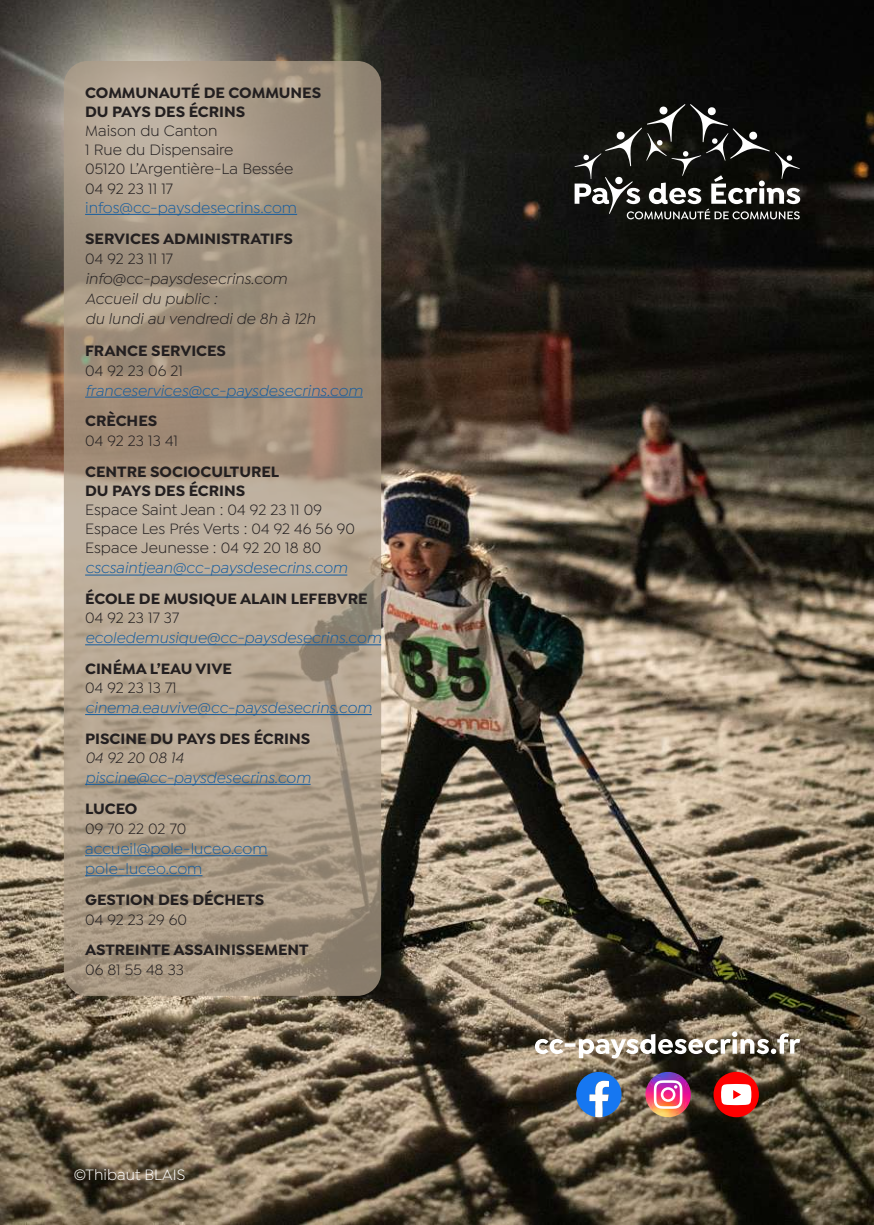
<style>
.page{position:relative;width:874px;height:1225px;background:#fff}
.page>*{position:absolute;margin:0;border:0;box-sizing:border-box;transform-origin:0 0}
.t1{font:16px/19.2px "Isidora Sans";color:#231f20}
.t2{font:700 16px/19.2px "Isidora Sans";color:#231f20}
.t3{font:italic 16px "Isidora Sans";color:#175d9e}
.t4{font:italic 16px/20px "Isidora Sans";color:#231f20}
.t5{font:16px/20px "Isidora Sans";color:#175d9e}
.t6{font:16px "Isidora Sans";color:#fff}
</style>
<div class="page">
<img style="left:0;top:0;width:873px;height:1225px">
<svg style="left:574px;top:104px;width:225px;height:115px;background:#353532"></svg>
<svg style="left:576px;top:1071px;width:45px;height:46px"></svg>
<img style="left:645px;top:1071px;width:45px;height:46px;border-radius:23px">
<svg style="left:653px;top:1080px;width:29px;height:28px"></svg>
<div style="left:713px;top:1071px;width:45px;height:46px;background:#fe0000;border-radius:50%"></div>
<svg style="left:721px;top:1084px;width:30px;height:21px"></svg>
<svg style="left:534px;top:1031px;width:265px;height:27px"></svg>
<svg style="left:64px;top:61px;width:317px;height:935px;background:#aa9b88"></svg>
<hr style="left:85px;top:214px;width:212px;height:1px;background:#175d9e">
<hr style="left:85px;top:397px;width:277px;height:1px;background:#175d9e">
<hr style="left:85px;top:574px;width:262px;height:1px;background:#175d9e">
<hr style="left:85px;top:644px;width:296px;height:1px;background:#175d9e">
<hr style="left:85px;top:714px;width:286px;height:1px;background:#175d9e">
<hr style="left:85px;top:784px;width:225px;height:1px;background:#175d9e">
<hr style="left:85px;top:855px;width:182px;height:1px;background:#175d9e">
<hr style="left:85px;top:875px;width:117px;height:1px;background:#175d9e">
<p class="t2" style="left:85px;top:83px;width:237px">COMMUNAUTÉ DE COMMUNES<br>DU PAYS DES ÉCRINS</p>
<p class="t1" style="left:85px;top:121px;width:210px">Maison du Canton<br>1 Rue du Dispensaire<br>05120 L’Argentière-La Bessée<br>04 92 23 11 17</p>
<p class="t5" style="left:85px;top:197px;width:213px">infos@cc-paysdesecrins.com</p>
<p class="t2" style="left:85px;top:229px;width:209px">SERVICES ADMINISTRATIFS</p>
<p class="t1" style="left:85px;top:249px;width:89px">04 92 23 11 17</p>
<p class="t4" style="left:85px;top:269px;width:231px">info@cc-paysdesecrins.com<br>Accueil du public :<br>du lundi au vendredi de 8h à 12h</p>
<p class="t2" style="left:85px;top:340px;width:142px">FRANCE SERVICES</p>
<p class="t1" style="left:85px;top:360px;width:99px">04 92 23 06 21</p>
<p class="t3" style="left:85px;top:381px;width:279px">franceservices@cc-paysdesecrins.com</p>
<p class="t2" style="left:85px;top:411px;width:74px">CRÈCHES</p>
<p class="t1" style="left:85px;top:431px;width:94px">04 92 23 13 41</p>
<p class="t2" style="left:85px;top:462px;width:195px">CENTRE SOCIOCULTUREL<br>DU PAYS DES ÉCRINS</p>
<p class="t1" style="left:85px;top:500px;width:271px">Espace Saint Jean : 04 92 23 11 09<br>Espace Les Prés Verts : 04 92 46 56 90<br>Espace Jeunesse : 04 92 20 18 80</p>
<p class="t3" style="left:85px;top:559px;width:263px">cscsaintjean@cc-paysdesecrins.com</p>
<p class="t2" style="left:85px;top:589px;width:284px">ÉCOLE DE MUSIQUE ALAIN LEFEBVRE</p>
<p class="t1" style="left:85px;top:608px;width:96px">04 92 23 17 37</p>
<p class="t3" style="left:85px;top:629px;width:297px">ecoledemusique@cc-paysdesecrins.com</p>
<p class="t2" style="left:85px;top:659px;width:148px">CINÉMA L’EAU VIVE</p>
<p class="t1" style="left:85px;top:678px;width:93px">04 92 23 13 71</p>
<p class="t3" style="left:85px;top:699px;width:288px">cinema.eauvive@cc-paysdesecrins.com</p>
<p class="t2" style="left:85px;top:728px;width:227px">PISCINE DU PAYS DES ÉCRINS</p>
<p class="t4" style="left:85px;top:747px;width:100px">04 92 20 08 14</p>
<p class="t3" style="left:85px;top:768px;width:227px">piscine@cc-paysdesecrins.com</p>
<p class="t2" style="left:85px;top:799px;width:54px">LUCEO</p>
<p class="t1" style="left:85px;top:819px;width:103px">09 70 22 02 70</p>
<p class="t5" style="left:85px;top:838px;width:184px">accueil@pole-luceo.com pole-luceo.com</p>
<p class="t2" style="left:85px;top:889px;width:181px">GESTION DES DÉCHETS</p>
<p class="t1" style="left:85px;top:909px;width:103px">04 92 23 29 60</p>
<p class="t2" style="left:85px;top:940px;width:225px">ASTREINTE ASSAINISSEMENT</p>
<p class="t1" style="left:85px;top:960px;width:100px">06 81 55 48 33</p>
<p class="t6" style="left:74px;top:1166px;width:113px">©Thibaut BLAIS</p>
</div>
